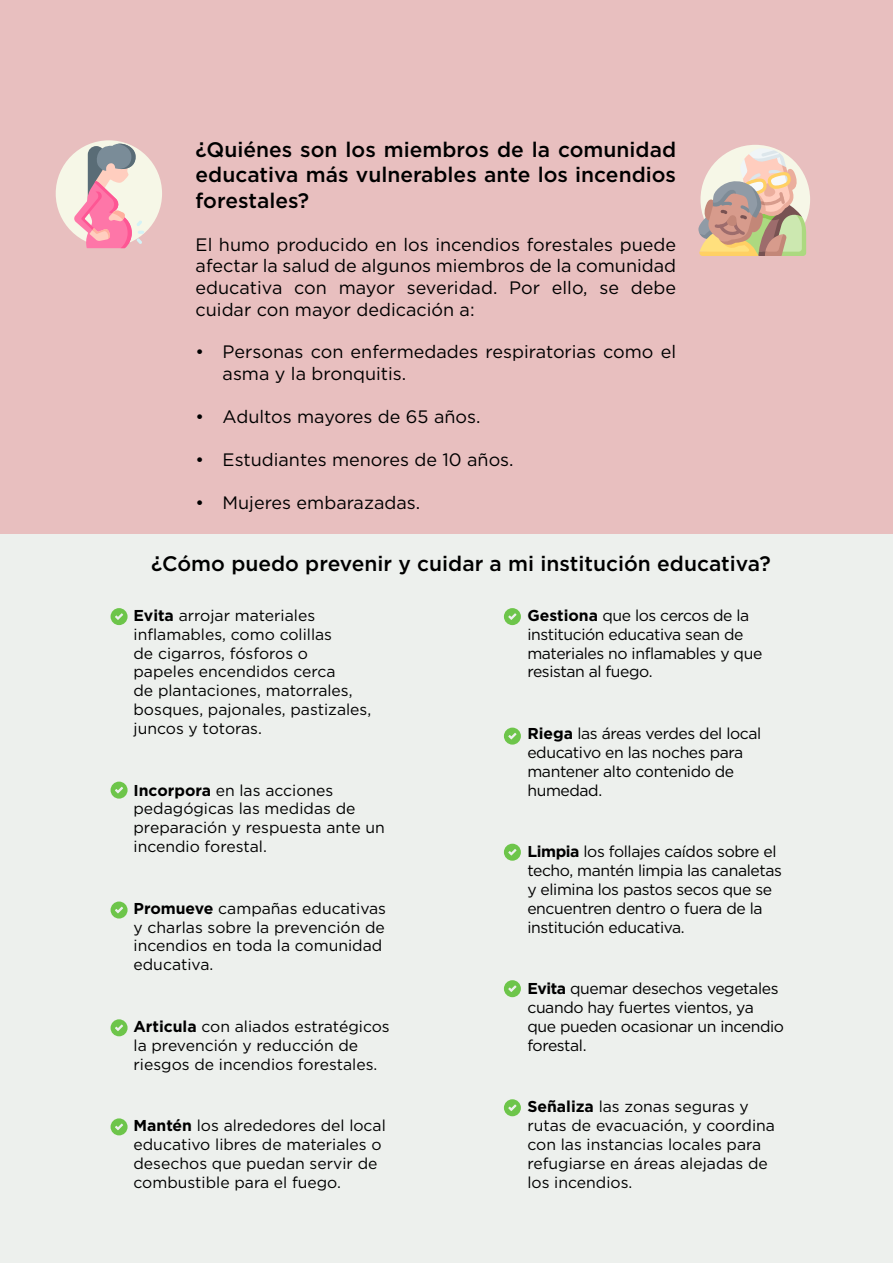
<style>
.page{position:relative;width:893px;height:1263px;background:#fff}
.page>*{position:absolute;margin:0;border:0;box-sizing:border-box;transform-origin:0 0}
.subtitulos{font:500 21px/25.2px "Gotham";color:#000;text-align:justify}
.Parrafos{font:18px/21.6px "Gotham";color:#000;text-align:justify}
.t1{font:15.75px/18.9px "Gotham";color:#000}
.t2{font:15.75px/18.9px "Gotham";letter-spacing:-.025em;color:#000}
.s1{font-weight:700}
</style>
<div class="page">
<div style="left:1px;top:0;width:892px;height:1263px;background:#edf0ed"></div>
<div style="left:0;top:0;width:893px;height:534px;background:#e8bfbf"></div>
<svg style="left:698px;top:148px;width:108px;height:108px"></svg>
<div style="left:56px;top:140px;width:106px;height:107px;background:#f6f7e7;border-radius:50%"></div>
<svg style="left:74px;top:141px;width:70px;height:107px"></svg>
<svg style="left:111px;top:608px;width:17px;height:17px"></svg>
<svg style="left:504px;top:608px;width:17px;height:17px"></svg>
<svg style="left:111px;top:782px;width:17px;height:17px"></svg>
<svg style="left:504px;top:728px;width:17px;height:17px"></svg>
<svg style="left:111px;top:901px;width:17px;height:17px"></svg>
<svg style="left:504px;top:844px;width:17px;height:17px"></svg>
<svg style="left:111px;top:1019px;width:17px;height:17px"></svg>
<svg style="left:504px;top:980px;width:17px;height:17px"></svg>
<svg style="left:111px;top:1118px;width:17px;height:17px"></svg>
<svg style="left:504px;top:1099px;width:17px;height:17px"></svg>
<p class="subtitulos" style="left:196px;top:137px;width:482px">¿Quiénes son los miembros de la comunidad educativa más vulnerables ante los incendios forestales?</p>
<p class="Parrafos" style="left:196px;top:233px;width:482px">El humo producido en los incendios forestales puede afectar la salud de algunos miembros de la comunidad educativa con mayor severidad. Por ello, se debe cuidar con mayor dedicación a:</p>
<p class="Parrafos" style="left:223px;top:341px;width:455px;text-indent:-27px">• Personas con enfermedades respiratorias como el asma y la bronquitis.</p>
<p class="Parrafos" style="left:196px;top:405px;width:286px">• Adultos mayores de 65 años.</p>
<p class="Parrafos" style="left:196px;top:448px;width:320px">• Estudiantes menores de 10 años.</p>
<p class="Parrafos" style="left:196px;top:491px;width:226px">• Mujeres embarazadas.</p>
<p class="subtitulos" style="left:151px;top:551px;width:621px">¿Cómo puedo prevenir y cuidar a mi institución educativa?</p>
<p class="t1" style="left:134px;top:605px;width:239px"><span class="s1">Evita</span> arrojar materiales inflamables, como colillas<br>de cigarros, fósforos o papeles encendidos cerca<br>de plantaciones, matorrales, bosques, pajonales, pastizales, juncos y totoras.</p>
<p class="t1" style="left:134px;top:780px;width:253px"><span class="s1">Incorpora</span> en las acciones pedagógicas las medidas de preparación y respuesta ante un incendio forestal.</p>
<p class="t1" style="left:134px;top:898px;width:254px"><span class="s1">Promueve</span> campañas educativas y charlas sobre la prevención de incendios en toda la comunidad educativa.</p>
<p class="t1" style="left:134px;top:1016px;width:258px"><span class="s1">Articula</span> con aliados estratégicos la prevención y reducción de riesgos de incendios forestales.</p>
<p class="t1" style="left:134px;top:1116px;width:254px"><span class="s1">Mantén</span> los alrededores del local educativo libres de materiales o desechos que puedan servir de combustible para el fuego.</p>
<p class="t2" style="left:527px;top:605px;width:236px"><span class="s1">Gestiona</span> que los cercos de la institución educativa sean de materiales no inflamables y que resistan al fuego.</p>
<p class="t2" style="left:527px;top:723px;width:235px"><span class="s1">Riega</span> las áreas verdes del local educativo en las noches para mantener alto contenido de humedad.</p>
<p class="t2" style="left:527px;top:842px;width:256px"><span class="s1">Limpia</span> los follajes caídos sobre el techo, mantén limpia las canaletas y elimina los pastos secos que se encuentren dentro o fuera de la institución educativa.</p>
<p class="t2" style="left:527px;top:979px;width:258px"><span class="s1">Evita</span> quemar desechos vegetales cuando hay fuertes vientos, ya que pueden ocasionar un incendio forestal.</p>
<p class="t1" style="left:527px;top:1097px;width:249px"><span class="s1">Señaliza</span> las zonas seguras y rutas de evacuación, y coordina con las instancias locales para refugiarse en áreas alejadas de los incendios.</p>
</div>
